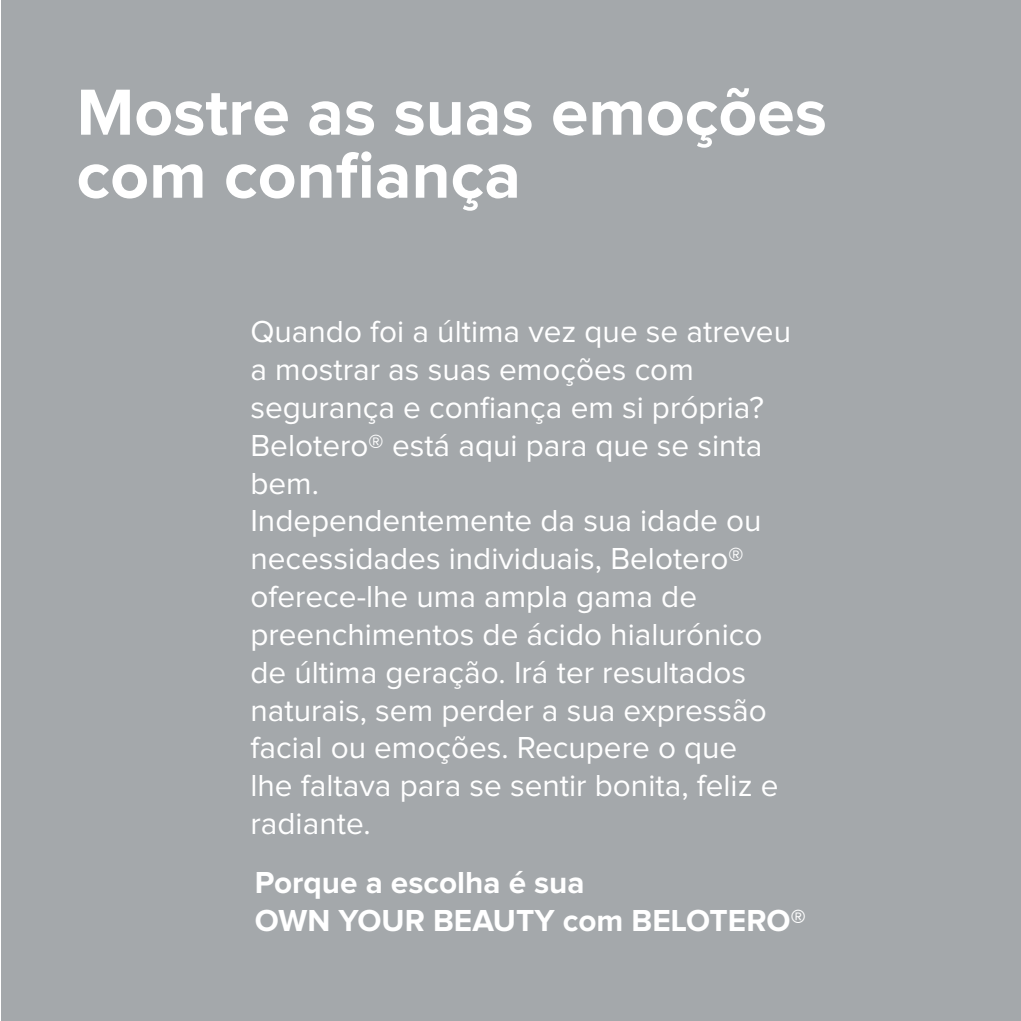
<style>
.page{position:relative;width:1021px;height:1021px;background:#fff}
.page>*{position:absolute;margin:0;border:0;box-sizing:border-box;transform-origin:0 0}
.t1{font:700 67.5px/63px "Proxima Nova";color:#fff}
.t2{font:31.5px/37.8px "Proxima Nova";color:#fff}
.t3{font:700 31.5px/37.8px "Proxima Nova";color:#fff}
</style>
<div class="page">
<div style="left:1px;top:0;width:1019px;height:1020px;background:#a4a8ab"></div>
<h1 class="t1" style="left:77px;top:84px;width:751px">Mostre as suas emoções com confiança</h1>
<p class="t2" style="left:250px;top:314px;width:542px">Quando foi a última vez que se atreveu a mostrar as suas emoções com segurança e confiança em si própria?<br>Belotero® está aqui para que se sinta bem.<br>Independentemente da sua idade ou necessidades individuais, Belotero® oferece-lhe uma ampla gama de preenchimentos de ácido hialurónico de última geração. Irá ter resultados naturais, sem perder a sua expressão facial ou emoções. Recupere o que<br>lhe faltava para se sentir bonita, feliz e radiante.</p>
<p class="t3" style="left:255px;top:865px;width:552px">Porque a escolha é sua<br>OWN YOUR BEAUTY com BELOTERO®</p>
</div>
